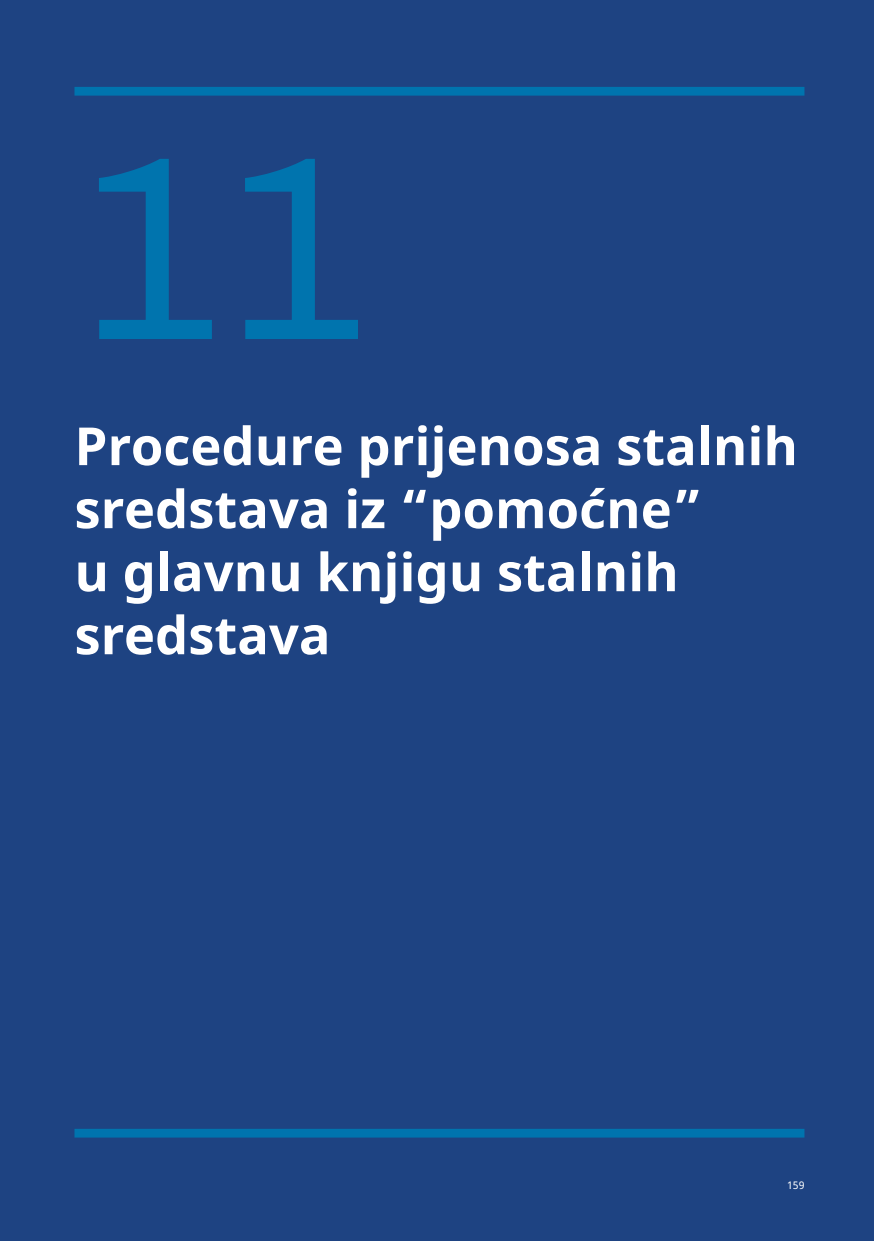
<style>
.page{position:relative;width:874px;height:1241px;background:#fff}
.page>*{position:absolute;margin:0;border:0;box-sizing:border-box;transform-origin:0 0}
.t1{font:262.5px "Archivo";color:#0074ae}
.t2{font:700 52.5px/63px "Noto Sans";color:#fff}
.t3{font:10.5px "Noto Sans";color:#fff}
</style>
<div class="page">
<div style="left:0;top:0;width:873px;height:1240px;background:#1e4382"></div>
<div style="left:74px;top:87px;width:730px;height:9px;background:#0074ae"></div>
<div style="left:74px;top:1128px;width:730px;height:9px;background:#0074ae"></div>
<h1 class="t1" style="left:74px;top:67px;width:293px">11</h1>
<p class="t2" style="left:74px;top:416px;width:724px">Procedure prijenosa stalnih sredstava iz “pomoćne”<br>u glavnu knjigu stalnih sredstava</p>
<p class="t3" style="left:786px;top:1177px;width:19px">159</p>
</div>
